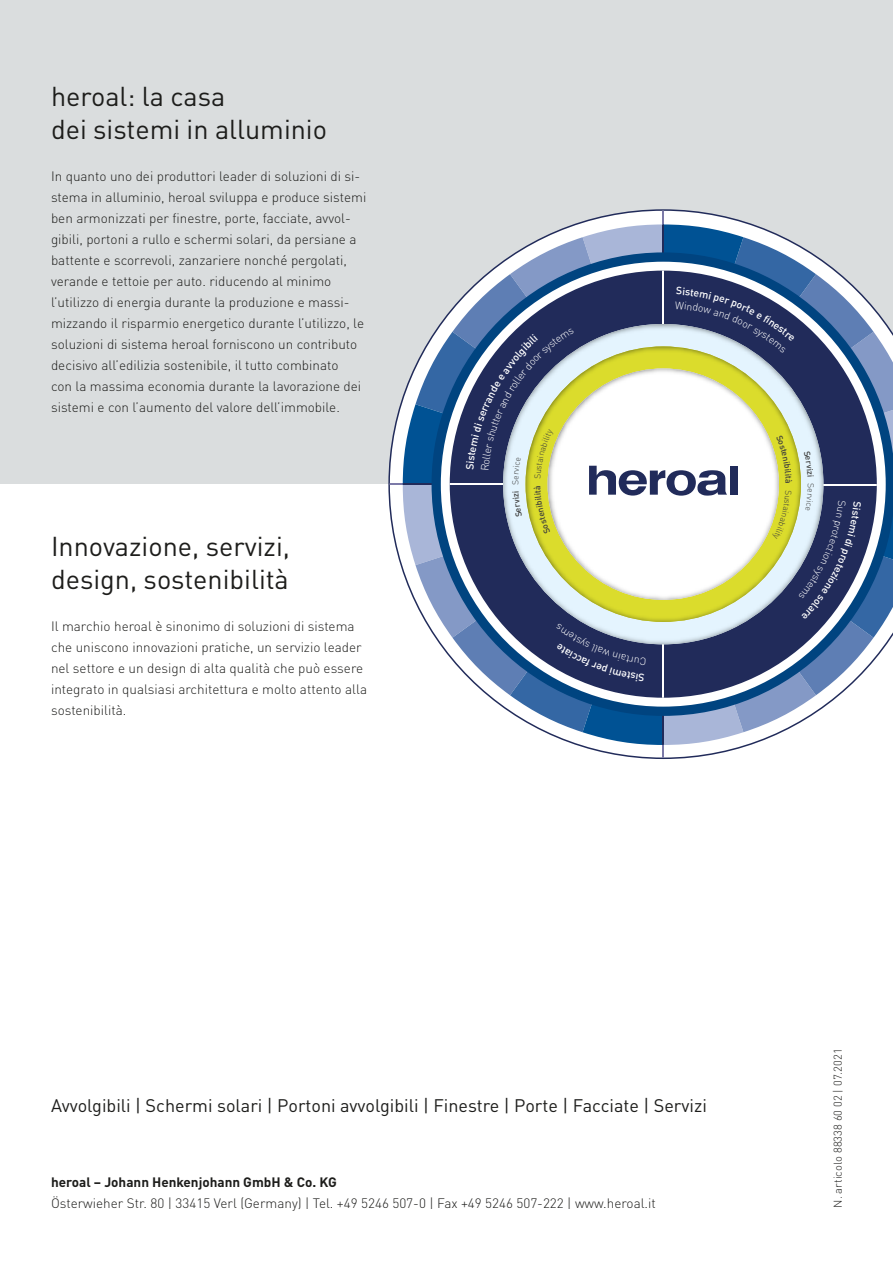
<style>
.page{position:relative;width:893px;height:1263px;background:#fff}
.page>*{position:absolute;margin:0;border:0;box-sizing:border-box;transform-origin:0 0}
.t1{font:27px/33px "DIN Pro";color:#1d1d1b}
.t2{font:18px "DIN Pro";color:#1d1d1b}
.t3{font:300 13.5px/21px "DIN Pro";color:#1d1d1b}
.t4{font:700 13.5px "DIN Pro";color:#1d1d1b}
.t5{font:300 11.25px "DIN Pro";color:#1d1d1b}
</style>
<div class="page">
<div style="left:0;top:0;width:893px;height:484px;background:#daddde"></div>
<svg style="left:388px;top:209px;width:364px;height:550px"></svg>
<hr style="left:662px;top:639px;width:2px;height:119px;background:#7c7aa8">
<hr style="left:390px;top:483px;width:117px;height:2px;background:#7c7aa8">
<hr style="left:662px;top:210px;width:2px;height:122px;background:#7c7aa8">
<svg style="left:403px;top:224px;width:490px;height:521px"></svg>
<h1 class="t1" style="left:51px;top:77px;width:278px">heroal: la casa<br>dei sistemi in alluminio</h1>
<p class="t3" style="left:51px;top:164px;width:317px">In quanto uno dei produttori leader di soluzioni di si&shy;stema in alluminio, heroal sviluppa e produce sistemi ben armonizzati per finestre, porte, facciate, avvol&shy;gibili, portoni a rullo e schermi solari, da persiane a battente e scorrevoli, zanzariere nonché pergolati, verande e tettoie per auto. riducendo al minimo l’utilizzo di energia durante la produzione e massi&shy;mizzando il risparmio energetico durante l’utilizzo, le soluzioni di sistema heroal forniscono un contributo decisivo all’edilizia sostenibile, il tutto combinato<br>con la massima economia durante la lavorazione dei sistemi e con l’aumento del valore dell’immobile.</p>
<h1 class="t1" style="left:51px;top:527px;width:240px">Innovazione, servizi, design, sostenibilità</h1>
<p class="t3" style="left:51px;top:615px;width:318px">Il marchio heroal è sinonimo di soluzioni di sistema che uniscono innovazioni pratiche, un servizio leader nel settore e un design di alta qualità che può essere integrato in qualsiasi architettura e molto attento alla sostenibilità.</p>
<h2 class="t2" style="left:51px;top:1091px;width:657px">Avvolgibili | Schermi solari | Portoni avvolgibili | Finestre | Porte | Facciate | Servizi</h2>
<p class="t4" style="left:51px;top:1170px;width:287px">heroal – Johann Henkenjohann GmbH &amp; Co. KG</p>
<p class="t3" style="left:51px;top:1191px;width:606px">Österwieher Str. 80 | 33415 Verl (Germany) | Tel. +49 5246 507-0 | Fax +49 5246 507-222 | www.heroal.it</p>
<p class="t5" style="left:829px;top:1208px;width:161px;rotate:-90deg">N. articolo 88338 60 02 | 07.2021</p>
</div>
